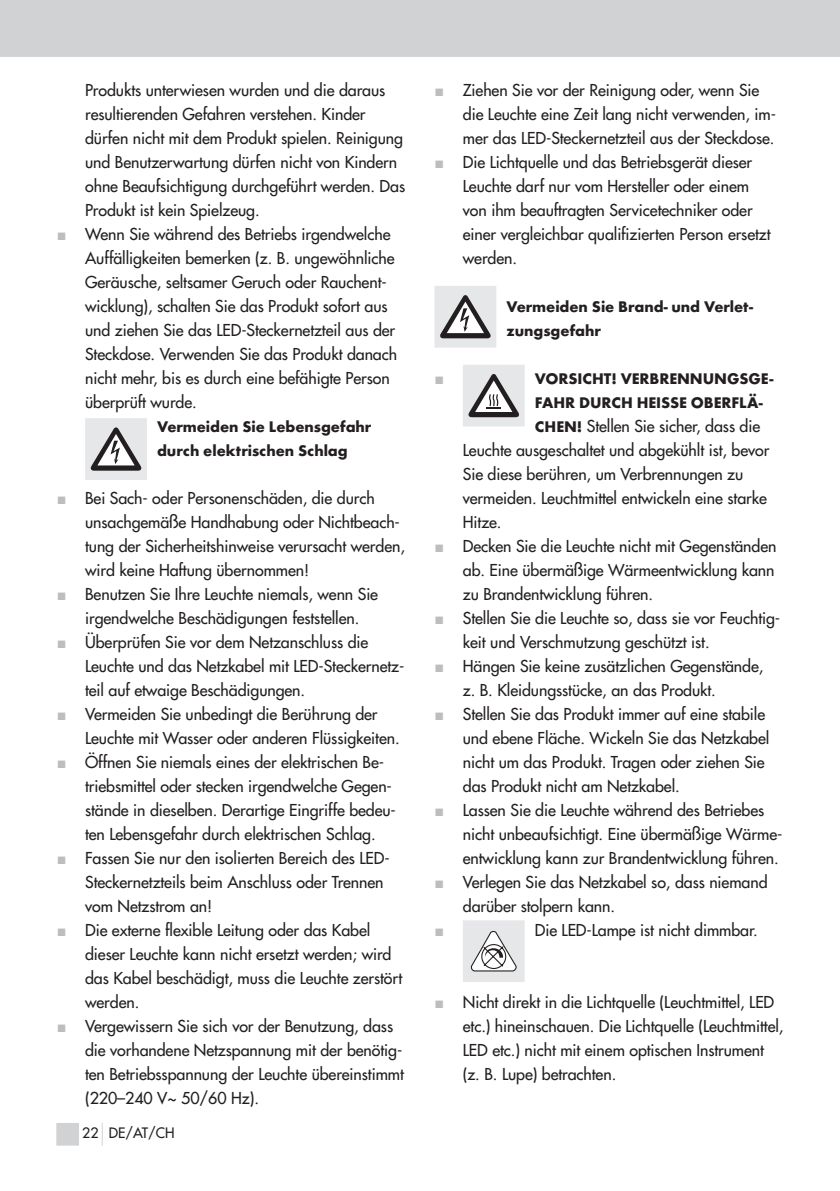
<style>
.page{position:relative;width:840px;height:1191px;background:#fff}
.page>*{position:absolute;margin:0;border:0;box-sizing:border-box;transform-origin:0 0}
.t1{font:16px/24px "Futura";letter-spacing:-.005em;color:#231f20}
.t2{font:700 16px/24px "Futura";letter-spacing:-.005em;color:#231f20}
.t3{font:16px "Arial";color:#bbbdbf}
.t4{font:14px "Futura";color:#231f20}
.s1{font-family:"Arial";color:#bbbdbf}
.s2{font-weight:700}
</style>
<div class="page">
<div style="left:0;top:0;width:839px;height:57px;background:#d1d2d4"></div>
<div style="left:56px;top:1123px;width:23px;height:22px;background:#d1d2d4"></div>
<svg style="left:102px;top:1123px;width:1px;height:22px"></svg>
<div style="left:86px;top:419px;width:60px;height:60px;background:#e6e7e9"></div>
<svg style="left:91px;top:427px;width:50px;height:44px"></svg>
<div style="left:85px;top:418px;width:62px;height:62px;border:2px solid #e6e7e9"></div>
<div style="left:435px;top:287px;width:60px;height:59px;background:#e6e7e9"></div>
<svg style="left:440px;top:295px;width:50px;height:43px"></svg>
<div style="left:434px;top:286px;width:62px;height:61px;border:2px solid #e6e7e9"></div>
<div style="left:463px;top:366px;width:60px;height:59px;background:#e6e7e9"></div>
<svg style="left:468px;top:374px;width:50px;height:43px"></svg>
<div style="left:462px;top:365px;width:62px;height:61px;border:2px solid #e6e7e9"></div>
<div style="left:463px;top:921px;width:60px;height:60px;background:#e6e7e9"></div>
<svg style="left:470px;top:931px;width:46px;height:40px"></svg>
<div style="left:462px;top:920px;width:62px;height:62px;border:2px solid #e6e7e9"></div>
<p class="t1" style="left:85px;top:78px;width:321px">Produkts unterwiesen wurden und die daraus resultierenden Gefahren verstehen. Kinder dürfen nicht mit dem Produkt spielen. Reinigung und Benutzerwartung dürfen nicht von Kindern ohne Beaufsichtigung durchgeführt werden. Das Produkt ist kein Spielzeug.</p>
<p class="t1" style="left:85px;top:222px;width:313px;text-indent:-28px"><span class="s1">■</span> Wenn Sie während des Betriebs irgendwelche Auffälligkeiten bemerken (z. B. ungewöhnliche Geräusche, seltsamer Geruch oder Rauchent&shy;wicklung), schalten Sie das Produkt sofort aus und ziehen Sie das LED-Steckernetzteil aus der Steckdose. Verwenden Sie das Produkt danach nicht mehr, bis es durch eine befähigte Person überprüft wurde.</p>
<p class="t2" style="left:157px;top:413px;width:216px">Vermeiden Sie Lebensgefahr durch elektrischen Schlag</p>
<p class="t1" style="left:85px;top:486px;width:321px;text-indent:-28px"><span class="s1">■</span> Bei Sach- oder Personenschäden, die durch unsachgemäße Handhabung oder Nichtbeach&shy;tung der Sicherheitshinweise verursacht werden, wird keine Haftung übernommen!</p>
<p class="t1" style="left:85px;top:582px;width:294px;text-indent:-28px"><span class="s1">■</span> Benutzen Sie Ihre Leuchte niemals, wenn Sie irgendwelche Beschädigungen feststellen.</p>
<p class="t1" style="left:85px;top:630px;width:320px;text-indent:-28px"><span class="s1">■</span> Überprüfen Sie vor dem Netzanschluss die<br>Leuchte und das Netzkabel mit LED-Steckernetz&shy;teil auf etwaige Beschädigungen.</p>
<p class="t1" style="left:85px;top:702px;width:316px;text-indent:-28px"><span class="s1">■</span> Vermeiden Sie unbedingt die Berührung der<br>Leuchte mit Wasser oder anderen Flüssigkeiten.</p>
<p class="t1" style="left:85px;top:750px;width:312px;text-indent:-28px"><span class="s1">■</span> Öffnen Sie niemals eines der elektrischen Be&shy;triebsmittel oder stecken irgendwelche Gegen&shy;stände in dieselben. Derartige Eingriffe bedeu&shy;ten Lebensgefahr durch elektrischen Schlag.</p>
<p class="t1" style="left:85px;top:846px;width:306px;text-indent:-28px"><span class="s1">■</span> Fassen Sie nur den isolierten Bereich des LED-<br>Steckernetzteils beim Anschluss oder Trennen vom Netzstrom an!</p>
<p class="t1" style="left:85px;top:918px;width:318px;text-indent:-28px"><span class="s1">■</span> Die externe flexible Leitung oder das Kabel dieser Leuchte kann nicht ersetzt werden; wird das Kabel beschädigt, muss die Leuchte zerstört werden.</p>
<p class="t1" style="left:85px;top:1014px;width:320px;text-indent:-28px"><span class="s1">■</span> Vergewissern Sie sich vor der Benutzung, dass die vorhandene Netzspannung mit der benötig&shy;ten Betriebsspannung der Leuchte übereinstimmt (220–240 V~ 50/60 Hz).</p>
<p class="t4" style="left:82px;top:1123px;width:94px">22 DE/AT/CH</p>
<p class="t1" style="left:462px;top:78px;width:314px;text-indent:-28px"><span class="s1">■</span> Ziehen Sie vor der Reinigung oder, wenn Sie die Leuchte eine Zeit lang nicht verwenden, im&shy;mer das LED-Steckernetzteil aus der Steckdose.</p>
<p class="t1" style="left:462px;top:150px;width:309px;text-indent:-28px"><span class="s1">■</span> Die Lichtquelle und das Betriebsgerät dieser Leuchte darf nur vom Hersteller oder einem von ihm beauftragten Servicetechniker oder einer vergleichbar qualifizierten Person ersetzt werden.</p>
<p class="t2" style="left:506px;top:293px;width:248px">Vermeiden Sie Brand- und Verlet&shy;zungsgefahr</p>
<p class="t3" style="left:434px;top:367px;width:11px">■</p>
<p class="t2" style="left:534px;top:365px;width:240px">VORSICHT! VERBRENNUNGSGE-</p>
<p class="t2" style="left:534px;top:389px;width:229px">FAHR DURCH HEISSE OBERFLÄ-</p>
<p class="t1" style="left:534px;top:414px;width:227px"><span class="s2">CHEN!</span> Stellen Sie sicher, dass die</p>
<p class="t1" style="left:462px;top:438px;width:308px">Leuchte ausgeschaltet und abgekühlt ist, bevor</p>
<p class="t1" style="left:462px;top:462px;width:282px">Sie diese berühren, um Verbrennungen zu</p>
<p class="t1" style="left:462px;top:486px;width:305px">vermeiden. Leuchtmittel entwickeln eine starke</p>
<p class="t1" style="left:462px;top:510px;width:40px">Hitze.</p>
<p class="t1" style="left:462px;top:534px;width:315px;text-indent:-28px"><span class="s1">■</span> Decken Sie die Leuchte nicht mit Gegenständen ab. Eine übermäßige Wärmeentwicklung kann zu Brandentwicklung führen.</p>
<p class="t1" style="left:462px;top:606px;width:319px;text-indent:-28px"><span class="s1">■</span> Stellen Sie die Leuchte so, dass sie vor Feuchtig&shy;keit und Verschmutzung geschützt ist.</p>
<p class="t1" style="left:462px;top:654px;width:302px;text-indent:-28px"><span class="s1">■</span> Hängen Sie keine zusätzlichen Gegenstände, z. B. Kleidungsstücke, an das Produkt.</p>
<p class="t1" style="left:462px;top:702px;width:308px;text-indent:-28px"><span class="s1">■</span> Stellen Sie das Produkt immer auf eine stabile und ebene Fläche. Wickeln Sie das Netzkabel nicht um das Produkt. Tragen oder ziehen Sie das Produkt nicht am Netzkabel.</p>
<p class="t1" style="left:462px;top:798px;width:321px;text-indent:-28px"><span class="s1">■</span> Lassen Sie die Leuchte während des Betriebes nicht unbeaufsichtigt. Eine übermäßige Wärme&shy;entwicklung kann zur Brandentwicklung führen.</p>
<p class="t1" style="left:462px;top:870px;width:306px;text-indent:-28px"><span class="s1">■</span> Verlegen Sie das Netzkabel so, dass niemand darüber stolpern kann.</p>
<p class="t3" style="left:434px;top:919px;width:11px">■</p>
<p class="t1" style="left:534px;top:918px;width:224px">Die LED-Lampe ist nicht dimmbar.</p>
<p class="t1" style="left:462px;top:990px;width:322px;text-indent:-28px"><span class="s1">■</span> Nicht direkt in die Lichtquelle (Leuchtmittel, LED etc.) hineinschauen. Die Lichtquelle (Leuchtmittel, LED etc.) nicht mit einem optischen Instrument (z. B. Lupe) betrachten.</p>
</div>
